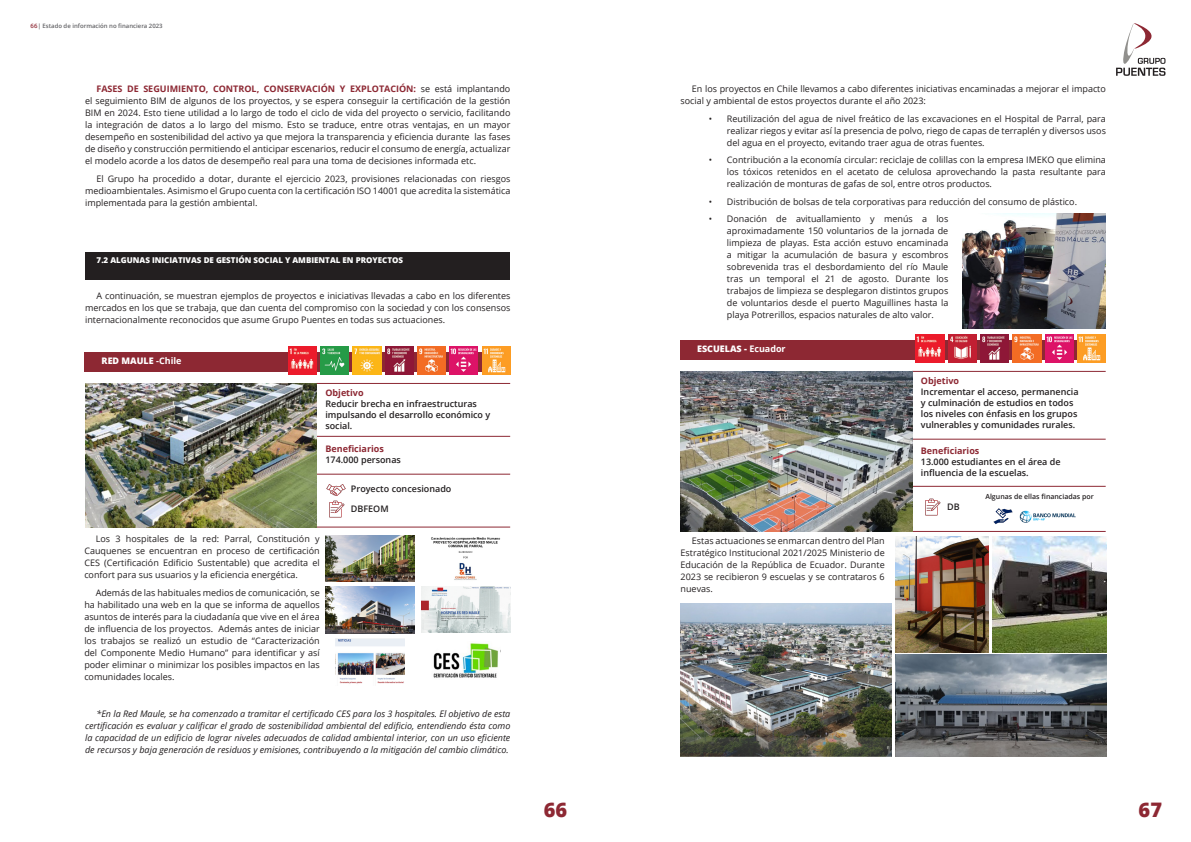
<style>
.page{position:relative;width:1191px;height:842px;background:#fff}
.page>*{position:absolute;margin:0;border:0;box-sizing:border-box;transform-origin:0 0}
.t1{font:800 20px "Open Sans";color:#8d2833}
.parrafos{font:9px/12px "Open Sans";color:#231f20;text-align:justify}
.parrafos-2{font:italic 9px/12px "Open Sans";color:#231f20;text-align:justify}
.t2{font:600 9px/11px "Open Sans";color:#231f20}
.parrafos-3{font:800 9px "Open Sans";color:#fff}
.t3{font:800 8px "Open Sans";color:#fff}
.t4{font:600 7px "Open Sans";color:#231f20}
.t5{font:600 6px "Open Sans";color:#636366}
.s1{color:#8d2833}
.s2{font-weight:700;color:#8d2833}
.s3{font-weight:700}
</style>
<div class="page">
<svg style="left:1116px;top:23px;width:49px;height:53px"></svg>
<div style="left:84px;top:352px;width:426px;height:19px;background:#8d2833"></div>
<div style="left:86px;top:252px;width:424px;height:27px;background:#231f20"></div>
<img style="left:325px;top:535px;width:90px;height:47px">
<img style="left:325px;top:587px;width:90px;height:46px">
<img style="left:421px;top:587px;width:89px;height:46px">
<img style="left:336px;top:638px;width:68px;height:46px">
<img style="left:433px;top:643px;width:66px;height:35px">
<img style="left:326px;top:484px;width:19px;height:34px">
<img style="left:431px;top:537px;width:70px;height:11px">
<img style="left:454px;top:551px;width:23px;height:29px">
<img style="left:288px;top:346px;width:28px;height:29px">
<img style="left:417px;top:346px;width:29px;height:29px">
<img style="left:353px;top:346px;width:28px;height:29px">
<img style="left:482px;top:346px;width:28px;height:29px">
<img style="left:320px;top:346px;width:29px;height:29px">
<img style="left:449px;top:346px;width:29px;height:29px">
<img style="left:385px;top:346px;width:28px;height:29px">
<hr style="left:316px;top:436px;width:194px;height:1px;background:#8d2833">
<hr style="left:316px;top:474px;width:194px;height:1px;background:#8d2833">
<hr style="left:316px;top:527px;width:194px;height:1px;background:#8d2833">
<hr style="left:316px;top:383px;width:194px;height:1px;background:#8d2833">
<img style="left:85px;top:383px;width:231px;height:144px">
<div style="left:680px;top:340px;width:425px;height:19px;background:#8d2833"></div>
<img style="left:895px;top:537px;width:93px;height:115px">
<img style="left:680px;top:603px;width:211px;height:154px">
<img style="left:993px;top:508px;width:19px;height:17px">
<img style="left:1019px;top:510px;width:57px;height:13px">
<img style="left:992px;top:537px;width:114px;height:115px">
<img style="left:962px;top:213px;width:143px;height:116px">
<img style="left:895px;top:655px;width:211px;height:102px">
<img style="left:925px;top:498px;width:16px;height:18px">
<img style="left:1012px;top:334px;width:29px;height:29px">
<img style="left:948px;top:334px;width:28px;height:29px">
<img style="left:1077px;top:334px;width:29px;height:29px">
<img style="left:916px;top:334px;width:28px;height:29px">
<img style="left:1045px;top:334px;width:28px;height:29px">
<img style="left:980px;top:334px;width:29px;height:29px">
<hr style="left:912px;top:439px;width:193px;height:1px;background:#8d2833">
<hr style="left:912px;top:486px;width:193px;height:1px;background:#8d2833">
<hr style="left:912px;top:531px;width:193px;height:1px;background:#8d2833">
<hr style="left:912px;top:371px;width:193px;height:1px;background:#8d2833">
<img style="left:680px;top:371px;width:232px;height:160px">
<p class="t5" style="left:31px;top:21px;width:134px"><span class="s1">66</span>| Estado de información no financiera 2023</p>
<p class="parrafos" style="left:85px;top:82px;width:427px;text-indent:11px"><span class="s2">FASES DE SEGUIMIENTO, CONTROL, CONSERVACIÓN Y EXPLOTACIÓN:</span> se está implantando el seguimiento BIM de algunos de los proyectos, y se espera conseguir la certificación de la gestión BIM en 2024. Esto tiene utilidad a lo largo de todo el ciclo de vida del proyecto o servicio, facilitando la integración de datos a lo largo del mismo. Esto se traduce, entre otras ventajas, en un mayor desempeño en sostenibilidad del activo ya que mejora la transparencia y eficiencia durante las fases de diseño y construcción permitiendo el anticipar escenarios, reducir el consumo de energía, actualizar el modelo acorde a los datos de desempeño real para una toma de decisiones informada etc.</p>
<p class="parrafos" style="left:85px;top:172px;width:427px;text-indent:11px">El Grupo ha procedido a dotar, durante el ejercicio 2023, provisiones relacionadas con riesgos medioambientales. Asimismo el Grupo cuenta con la certificación ISO 14001 que acredita la sistemática implementada para la gestión ambiental.</p>
<p class="t3" style="left:97px;top:254px;width:308px">7.2 ALGUNAS INICIATIVAS DE GESTIÓN SOCIAL Y AMBIENTAL EN PROYECTOS</p>
<p class="parrafos" style="left:85px;top:289px;width:427px;text-indent:11px">A continuación, se muestran ejemplos de proyectos e iniciativas llevadas a cabo en los diferentes mercados en los que se trabaja, que dan cuenta del compromiso con la sociedad y con los consensos internacionalmente reconocidos que asume Grupo Puentes en todas sus actuaciones.</p>
<p class="parrafos-3" style="left:102px;top:354px;width:81px">RED MAULE <span class="s3">-Chile</span></p>
<p class="t2" style="left:325px;top:387px;width:166px"><span class="s2">Objetivo<br></span>Reducir brecha en infraestructuras impulsando el desarrollo económico y social.</p>
<p class="t2" style="left:325px;top:443px;width:77px"><span class="s2">Beneficiarios<br></span>174.000 personas</p>
<p class="t2" style="left:351px;top:483px;width:102px">Proyecto concesionado</p>
<p class="t2" style="left:351px;top:503px;width:39px">DBFEOM</p>
<p class="parrafos" style="left:84px;top:532px;width:237px;text-indent:11px">Los 3 hospitales de la red: Parral, Constitución y Cauquenes se encuentran en proceso de certificación CES (Certificación Edificio Sustentable) que acredita el confort para sus usuarios y la eficiencia energética.</p>
<p class="parrafos" style="left:84px;top:586px;width:237px;text-indent:11px">Además de las habituales medios de comunicación, se ha habilitado una web en la que se informa de aquellos asuntos de interés para la ciudadanía que vive en el área de influencia de los proyectos. Además antes de iniciar los trabajos se realizó un estudio de “Caracterización del Componente Medio Humano” para identificar y así poder eliminar o minimizar los posibles impactos en las comunidades locales.</p>
<p class="parrafos-2" style="left:85px;top:707px;width:427px;text-indent:11px">*En la Red Maule, se ha comenzado a tramitar el certificado CES para los 3 hospitales. El objetivo de esta certificación es evaluar y calificar el grado de sostenibilidad ambiental del edificio, entendiendo ésta como la capacidad de un edificio de lograr niveles adecuados de calidad ambiental interior, con un uso eficiente de recursos y baja generación de residuos y emisiones, contribuyendo a la mitigación del cambio climático.</p>
<p class="parrafos" style="left:680px;top:82px;width:427px;text-indent:11px">En los proyectos en Chile llevamos a cabo diferentes iniciativas encaminadas a mejorar el impacto social y ambiental de estos proyectos durante el año 2023:</p>
<p class="parrafos" style="left:727px;top:112px;width:380px;text-indent:-18px">• Reutilización del agua de nivel freático de las excavaciones en el Hospital de Parral, para realizar riegos y evitar así la presencia de polvo, riego de capas de terraplén y diversos usos del agua en el proyecto, evitando traer agua de otras fuentes.</p>
<p class="parrafos" style="left:727px;top:154px;width:380px;text-indent:-18px">• Contribución a la economía circular: reciclaje de colillas con la empresa IMEKO que elimina los tóxicos retenidos en el acetato de celulosa aprovechando la pasta resultante para realización de monturas de gafas de sol, entre otros productos.</p>
<p class="parrafos" style="left:709px;top:195px;width:370px">• Distribución de bolsas de tela corporativas para reducción del consumo de plástico.</p>
<p class="parrafos" style="left:727px;top:213px;width:223px;text-indent:-18px">• Donación de avituallamiento y menús a los aproximadamente 150 voluntarios de la jornada de limpieza de playas. Esta acción estuvo encaminada a mitigar la acumulación de basura y escombros sobrevenida tras el desbordamiento del río Maule tras un temporal el 21 de agosto. Durante los trabajos de limpieza se desplegaron distintos grupos de voluntarios desde el puerto Maguillines hasta la playa Potrerillos, espacios naturales de alto valor.</p>
<p class="parrafos-3" style="left:697px;top:342px;width:90px">ESCUELAS - <span class="s3">Ecuador</span></p>
<p class="parrafos" style="left:680px;top:534px;width:206px;text-indent:11px">Estas actuaciones se enmarcan dentro del Plan Estratégico Institucional 2021/2025 Ministerio de Educación de la República de Ecuador. Durante 2023 se recibieron 9 escuelas y se contrataros 6 nuevas.</p>
<p class="t2" style="left:921px;top:375px;width:159px"><span class="s2">Objetivo<br></span>Incrementar el acceso, permanencia y culminación de estudios en todos los niveles con énfasis en los grupos vulnerables y comunidades rurales.</p>
<p class="t2" style="left:921px;top:445px;width:141px"><span class="s2">Beneficiarios<br></span>13.000 estudiantes en el área de influencia de la escuelas.</p>
<p class="t4" style="left:985px;top:491px;width:110px">Algunas de ellas financiadas por</p>
<p class="t2" style="left:947px;top:501px;width:14px">DB</p>
<h1 class="t1" style="left:543px;top:794px;width:25px">66</h1>
<h1 class="t1" style="left:1138px;top:794px;width:25px">67</h1>
</div>
